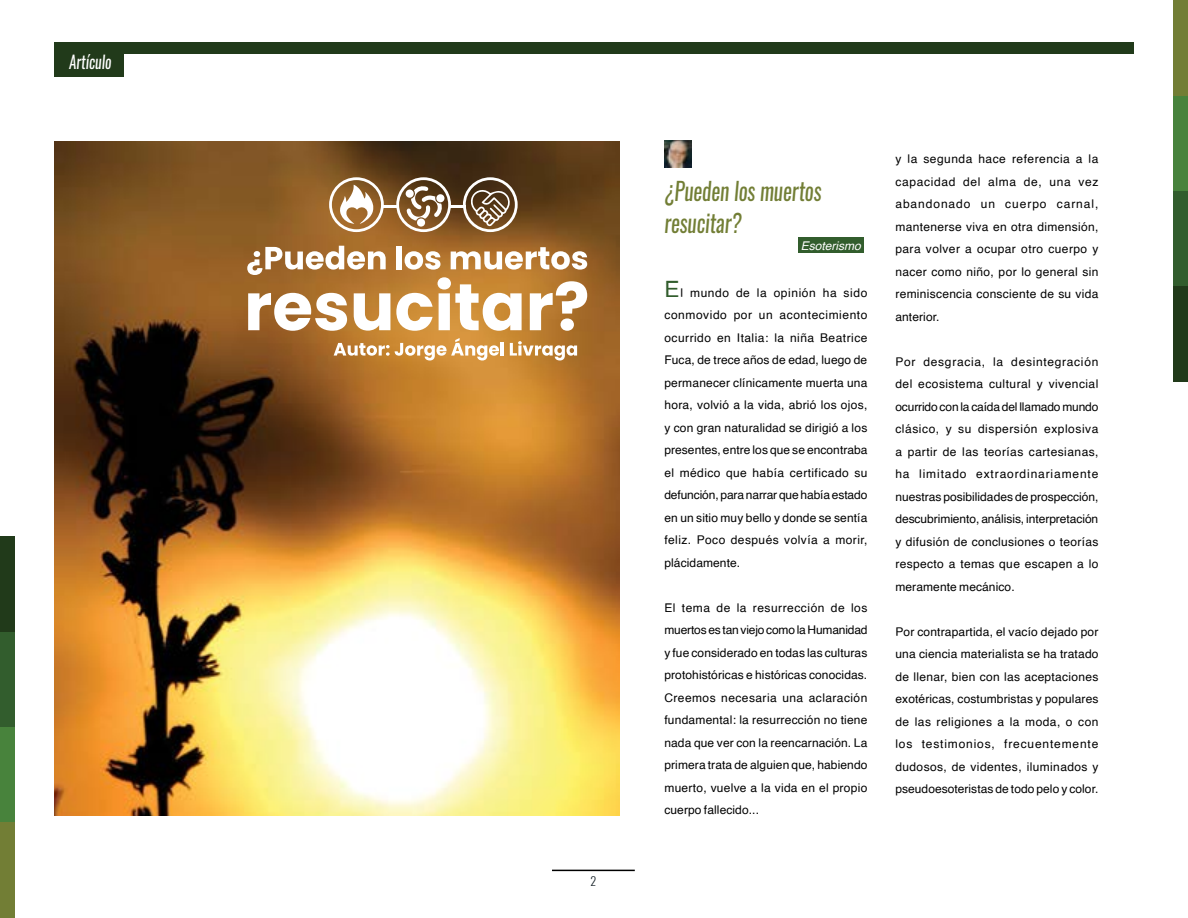
<style>
.page{position:relative;width:1188px;height:918px;background:#fff}
.page>*{position:absolute;margin:0;border:0;box-sizing:border-box;transform-origin:0 0}
.t1{font:italic 24.75px/31.5px "Oswald";letter-spacing:-.005em;color:#727e35;scale:.85 1}
.t2{font:italic 17.7px "Oswald";color:#fff;scale:.85 1}
.t3{font:12px/22.5px "Helvetica";letter-spacing:.02em;color:#000;text-align:justify}
.t4{font:italic 12px "Helvetica";color:#fff}
.t5{font:300 12px "Oswald";color:#182329}
.s1{font-size:22.5px;color:#325d2d}
</style>
<div class="page">
<div style="left:54px;top:54px;width:69px;height:22px;background:#213a1a"></div>
<div style="left:54px;top:43px;width:1080px;height:11px;background:#213a1a"></div>
<img style="left:664px;top:141px;width:27px;height:26px">
<hr style="left:552px;top:870px;width:83px;height:1px;background:#000">
<div style="left:798px;top:238px;width:66px;height:15px;background:#325d2d"></div>
<img style="left:54px;top:142px;width:566px;height:673px">
<div style="left:1173px;top:286px;width:15px;height:95px;background:#213a1a"></div>
<div style="left:1173px;top:191px;width:15px;height:95px;background:#325d2d"></div>
<div style="left:1173px;top:95px;width:15px;height:96px;background:#48833c"></div>
<div style="left:1173px;top:0;width:15px;height:95px;background:#727e35"></div>
<div style="left:0;top:537px;width:15px;height:95px;background:#213a1a"></div>
<div style="left:0;top:632px;width:15px;height:95px;background:#325d2d"></div>
<div style="left:0;top:727px;width:15px;height:96px;background:#48833c"></div>
<div style="left:0;top:823px;width:15px;height:95px;background:#727e35"></div>
<svg style="left:334px;top:338px;width:165px;height:23px"></svg>
<hr style="left:501px;top:342px;width:3px;height:14px;background:#fff">
<svg style="left:510px;top:341px;width:67px;height:20px"></svg>
<svg style="left:247px;top:162px;width:340px;height:169px"></svg>
<h2 class="t2" style="left:69px;top:49px;width:51px">Artículo</h2>
<p class="t5" style="left:591px;top:873px;width:7px">2</p>
<h1 class="t1" style="left:664px;top:176px;width:186px">¿Pueden los muertos resucitar?</h1>
<p class="t4" style="left:801px;top:236px;width:62px">Esoterismo</p>
<p class="t3" style="left:664px;top:282px;width:205px"><span class="s1">E</span>l mundo de la opinión ha sido conmovido por un acontecimiento ocurrido en Italia: la niña Beatrice Fuca, de trece años de edad, luego de permanecer clínicamente muerta una hora, volvió a la vida, abrió los ojos, y con gran naturalidad se dirigió a los presentes, entre los que se encontraba el médico que había certificado su defunción, para narrar que había estado en un sitio muy bello y donde se sentía feliz. Poco después volvía a morir, plácidamente.</p>
<p class="t3" style="left:664px;top:597px;width:205px">El tema de la resurrección de los muertos es tan viejo como la Humanidad y fue considerado en todas las culturas protohistóricas e históricas conocidas.<br>Creemos necesaria una aclaración fundamental: la resurrección no tiene nada que ver con la reencarnación. La primera trata de alguien que, habiendo muerto, vuelve a la vida en el propio cuerpo fallecido...</p>
<p class="t3" style="left:895px;top:148px;width:205px">y la segunda hace referencia a la capacidad del alma de, una vez abandonado un cuerpo carnal, mantenerse viva en otra dimensión, para volver a ocupar otro cuerpo y nacer como niño, por lo general sin reminiscencia consciente de su vida anterior.</p>
<p class="t3" style="left:895px;top:350px;width:205px">Por desgracia, la desintegración del ecosistema cultural y vivencial ocurrido con la caída del llamado mundo clásico, y su dispersión explosiva a partir de las teorías cartesianas, ha limitado extraordinariamente nuestras posibilidades de prospección, descubrimiento, análisis, interpretación y difusión de conclusiones o teorías respecto a temas que escapen a lo meramente mecánico.</p>
<p class="t3" style="left:895px;top:620px;width:205px">Por contrapartida, el vacío dejado por una ciencia materialista se ha tratado de llenar, bien con las aceptaciones exotéricas, costumbristas y populares de las religiones a la moda, o con los testimonios, frecuentemente dudosos, de videntes, iluminados y pseudoesoteristas de todo pelo y color.</p>
</div>
